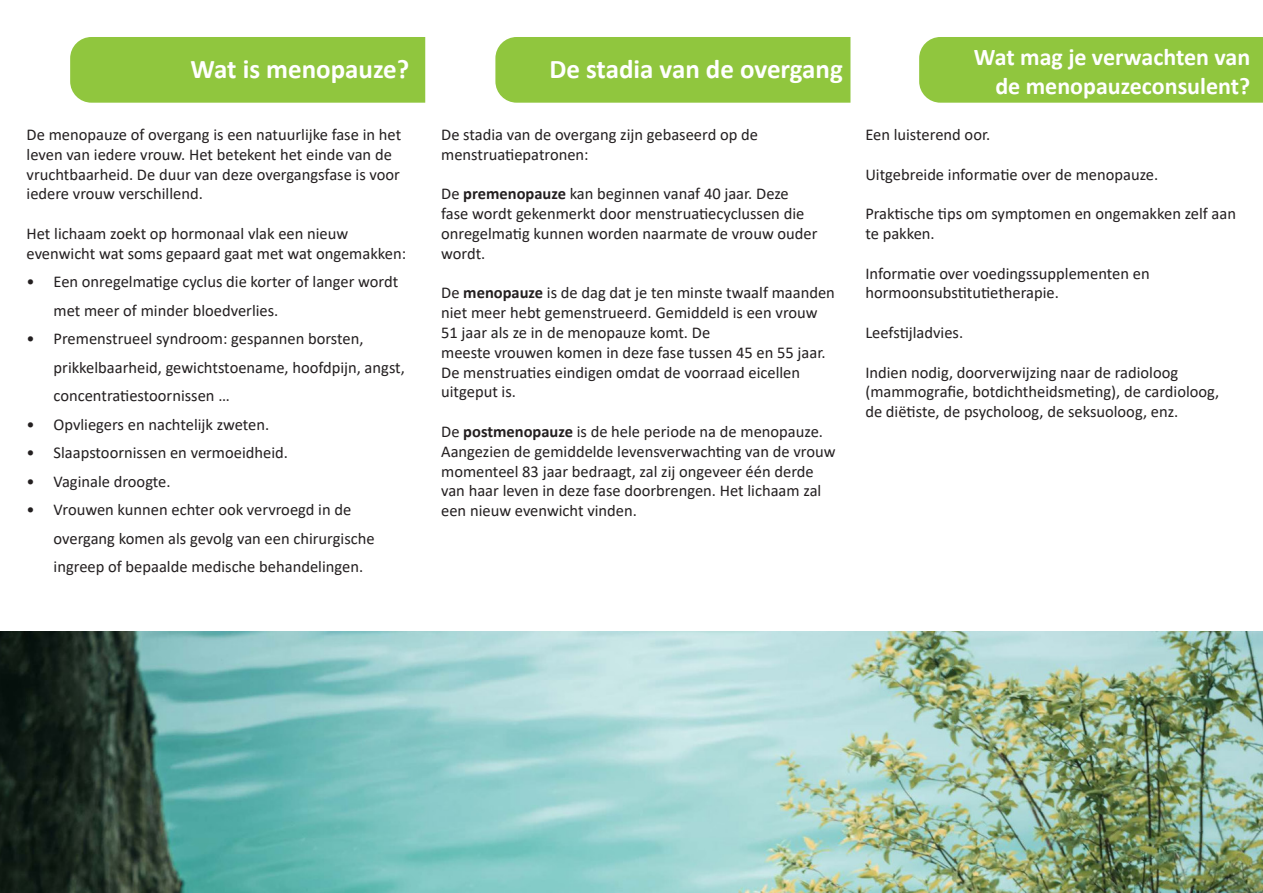
<style>
.page{position:relative;width:1263px;height:893px;background:#fff}
.page>*{position:absolute;margin:0;border:0;box-sizing:border-box;transform-origin:0 0}
.t1{font:700 27px "Calibri";color:#fff}
.t2{font:700 24px "Calibri";color:#fff}
.t3{font:16.5px/19.8px "Calibri";color:#231f20}
.s1{font-weight:700}
</style>
<div class="page">
<div style="left:70px;top:37px;width:355px;height:66px;background:#90c63e"></div>
<div style="left:495px;top:37px;width:355px;height:66px;background:#90c63e"></div>
<div style="left:919px;top:37px;width:344px;height:66px;background:#90c63e"></div>
<img style="left:0;top:631px;width:1263px;height:262px">
<p class="t1" style="left:191px;top:50px;width:220px">Wat is menopauze?</p>
<p class="t1" style="left:549px;top:50px;width:295px">De stadia van de overgang</p>
<p class="t3" style="left:27px;top:124px;width:376px">De menopauze of overgang is een natuurlijke fase in het leven van iedere vrouw. Het betekent het einde van de vruchtbaarheid. De duur van deze overgangsfase is voor iedere vrouw verschillend.</p>
<p class="t3" style="left:27px;top:223px;width:381px">Het lichaam zoekt op hormonaal vlak een nieuw evenwicht wat soms gepaard gaat met wat ongemakken:</p>
<p class="t3" style="left:54px;top:267px;width:346px;line-height:28.5px;text-indent:-27px">• Een onregelmatige cyclus die korter of langer wordt met meer of minder bloedverlies.</p>
<p class="t3" style="left:54px;top:324px;width:353px;line-height:28.5px;text-indent:-27px">• Premenstrueel syndroom: gespannen borsten, prikkelbaarheid, gewichtstoename, hoofdpijn, angst, concentratiestoornissen …</p>
<p class="t3" style="left:27px;top:414px;width:244px">• Opvliegers en nachtelijk zweten.</p>
<p class="t3" style="left:27px;top:442px;width:263px">• Slaapstoornissen en vermoeidheid.</p>
<p class="t3" style="left:27px;top:471px;width:145px">• Vaginale droogte.</p>
<p class="t3" style="left:54px;top:495px;width:323px;line-height:28.5px;text-indent:-27px">• Vrouwen kunnen echter ook vervroegd in de overgang komen als gevolg van een chirurgische ingreep of bepaalde medische behandelingen.</p>
<p class="t3" style="left:441px;top:124px;width:318px">De stadia van de overgang zijn gebaseerd op de menstruatiepatronen:</p>
<p class="t3" style="left:441px;top:184px;width:378px">De <span class="s1">premenopauze</span> kan beginnen vanaf 40 jaar. Deze fase wordt gekenmerkt door menstruatiecyclussen die onregelmatig kunnen worden naarmate de vrouw ouder</p>
<p class="t3" style="left:441px;top:243px;width:46px">wordt.</p>
<p class="t3" style="left:441px;top:283px;width:395px">De <span class="s1">menopauze</span> is de dag dat je ten minste twaalf maanden niet meer hebt gemenstrueerd. Gemiddeld is een vrouw<br>51 jaar als ze in de menopauze komt. De</p>
<p class="t3" style="left:441px;top:342px;width:386px">meeste vrouwen komen in deze fase tussen 45 en 55 jaar.<br>De menstruaties eindigen omdat de voorraad eicellen uitgeput is.</p>
<p class="t3" style="left:441px;top:421px;width:396px">De <span class="s1">postmenopauze</span> is de hele periode na de menopauze.<br>Aangezien de gemiddelde levensverwachting van de vrouw momenteel 83 jaar bedraagt, zal zij ongeveer één derde van haar leven in deze fase doorbrengen. Het lichaam zal een nieuw evenwicht vinden.</p>
<p class="t2" style="left:974px;top:40px;width:278px">Wat mag je verwachten van</p>
<p class="t2" style="left:995px;top:69px;width:256px">de menopauzeconsulent?</p>
<p class="t3" style="left:865px;top:124px;width:126px">Een luisterend oor.</p>
<p class="t3" style="left:865px;top:164px;width:294px">Uitgebreide informatie over de menopauze.</p>
<p class="t3" style="left:865px;top:203px;width:372px">Praktische tips om symptomen en ongemakken zelf aan te pakken.</p>
<p class="t3" style="left:865px;top:263px;width:286px">Informatie over voedingssupplementen en hormoonsubstitutietherapie.</p>
<p class="t3" style="left:865px;top:322px;width:99px">Leefstijladvies.</p>
<p class="t3" style="left:865px;top:362px;width:355px">Indien nodig, doorverwijzing naar de radioloog (mammografie, botdichtheidsmeting), de cardioloog, de diëtiste, de psycholoog, de seksuoloog, enz.</p>
</div>
